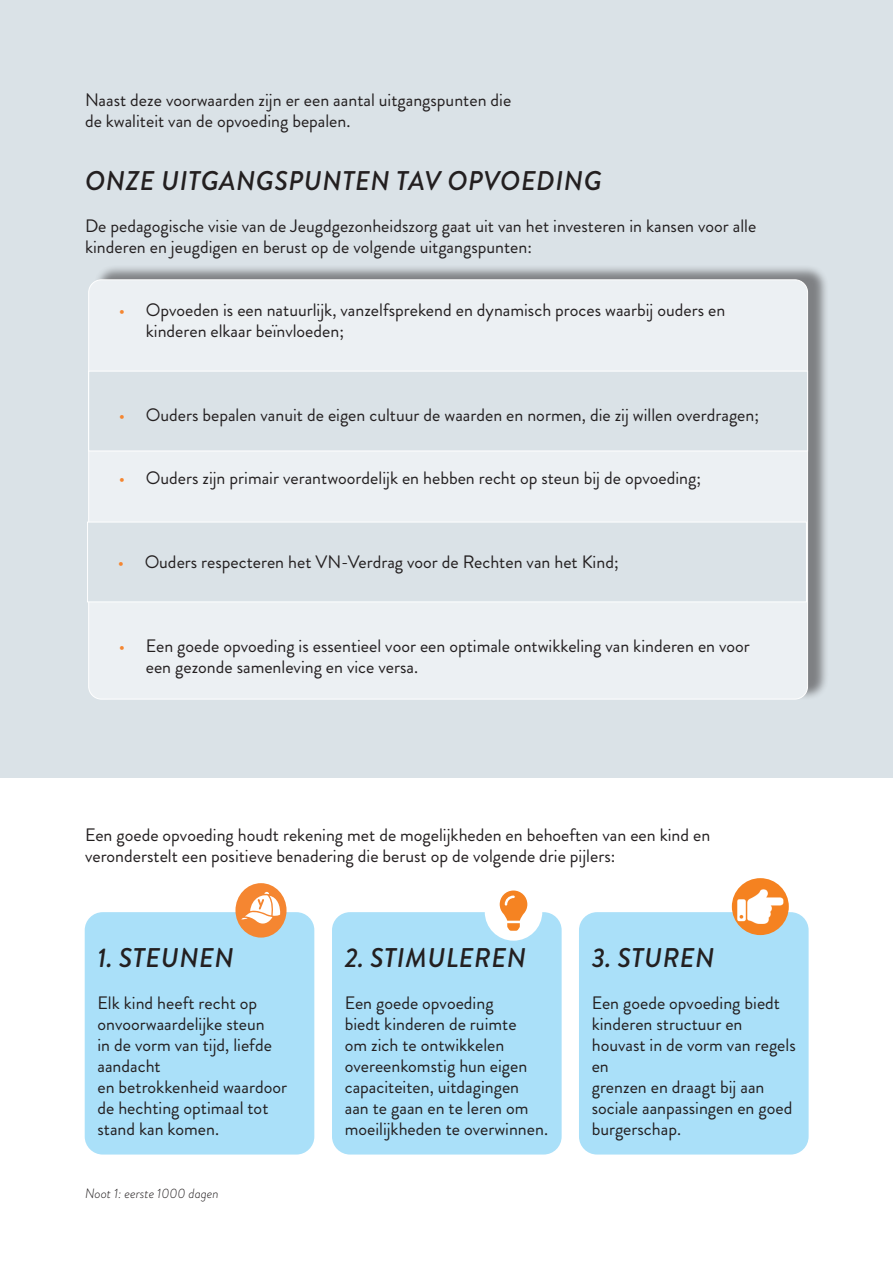
<style>
.page{position:relative;width:893px;height:1263px;background:#fff}
.page>*{position:absolute;margin:0;border:0;box-sizing:border-box;transform-origin:0 0}
.t1{font:italic 500 27px "Brandon Grotesque";letter-spacing:.02em;color:#231f20}
.t2{font:18px/21px "Brandon Grotesque";color:#231f20}
.t3{font:italic 300 13.5px "Brandon Grotesque";color:#231f20}
.s1{color:#f58631}
</style>
<div class="page">
<div style="left:0;top:0;width:893px;height:778px;background:#dae2e7"></div>
<div style="left:93px;top:264px;width:736px;height:437px;background:#231f20;opacity:.5"></div>
<div style="left:89px;top:280px;width:718px;height:419px;background:#ecf0f3;border-radius:13px"></div>
<div style="left:88px;top:370px;width:720px;height:82px;background:#dae2e7"></div>
<div style="left:87px;top:521px;width:720px;height:82px;background:#dae2e7"></div>
<div style="left:85px;top:912px;width:229px;height:242px;background:#aae0f9;border-radius:18px"></div>
<div style="left:332px;top:912px;width:230px;height:242px;background:#aae0f9;border-radius:18px"></div>
<div style="left:579px;top:912px;width:230px;height:242px;background:#aae0f9;border-radius:18px"></div>
<div style="left:235px;top:883px;width:52px;height:54px;background:#f58631;border-radius:50%"></div>
<svg style="left:241px;top:891px;width:40px;height:33px"></svg>
<div style="left:485px;top:883px;width:57px;height:58px;background:#fff;border-radius:50%"></div>
<svg style="left:500px;top:890px;width:27px;height:41px"></svg>
<div style="left:732px;top:878px;width:57px;height:57px;background:#f58220;border-radius:50%"></div>
<img style="left:737px;top:889px;width:46px;height:35px">
<p class="t2" style="left:85px;top:90px;width:428px">Naast deze voorwaarden zijn er een aantal uitgangspunten die de kwaliteit van de opvoeding bepalen.</p>
<h1 class="t1" style="left:85px;top:162px;width:518px">ONZE UITGANGSPUNTEN TAV OPVOEDING</h1>
<p class="t2" style="left:85px;top:216px;width:673px">De pedagogische visie van de Jeugdgezonheidszorg gaat uit van het investeren in kansen voor alle kinderen en jeugdigen en berust op de volgende uitgangspunten:</p>
<p class="t2" style="left:146px;top:300px;width:581px;text-indent:-27px"><span class="s1">•</span> Opvoeden is een natuurlijk, vanzelfsprekend en dynamisch proces waarbij ouders en kinderen elkaar beïnvloeden;</p>
<p class="t2" style="left:119px;top:405px;width:642px"><span class="s1">•</span> Ouders bepalen vanuit de eigen cultuur de waarden en normen, die zij willen overdragen;</p>
<p class="t2" style="left:119px;top:468px;width:584px"><span class="s1">•</span> Ouders zijn primair verantwoordelijk en hebben recht op steun bij de opvoeding;</p>
<p class="t2" style="left:118px;top:552px;width:502px"><span class="s1">•</span> Ouders respecteren het VN-Verdrag voor de Rechten van het Kind;</p>
<p class="t2" style="left:146px;top:636px;width:606px;text-indent:-27px"><span class="s1">•</span> Een goede opvoeding is essentieel voor een optimale ontwikkeling van kinderen en voor een gezonde samenleving en vice versa.</p>
<p class="t2" style="left:85px;top:825px;width:627px">Een goede opvoeding houdt rekening met de mogelijkheden en behoeften van een kind en veronderstelt een positieve benadering die berust op de volgende drie pijlers:</p>
<h1 class="t1" style="left:97px;top:939px;width:138px">1. STEUNEN</h1>
<p class="t2" style="left:97px;top:993px;width:191px">Elk kind heeft recht op onvoorwaardelijke steun<br>in de vorm van tijd, liefde aandacht<br>en betrokkenheid waardoor de hechting optimaal tot stand kan komen.</p>
<p class="t3" style="left:85px;top:1184px;width:135px">Noot 1: eerste 1000 dagen</p>
<h1 class="t1" style="left:345px;top:939px;width:183px">2. STIMULEREN</h1>
<p class="t2" style="left:345px;top:993px;width:205px">Een goede opvoeding<br>biedt kinderen de ruimte<br>om zich te ontwikkelen overeenkomstig hun eigen capaciteiten, uitdagingen<br>aan te gaan en te leren om moeilijkheden te overwinnen.</p>
<h1 class="t1" style="left:592px;top:939px;width:124px">3. STUREN</h1>
<p class="t2" style="left:592px;top:993px;width:206px">Een goede opvoeding biedt kinderen structuur en houvast in de vorm van regels en<br>grenzen en draagt bij aan sociale aanpassingen en goed burgerschap.</p>
</div>
